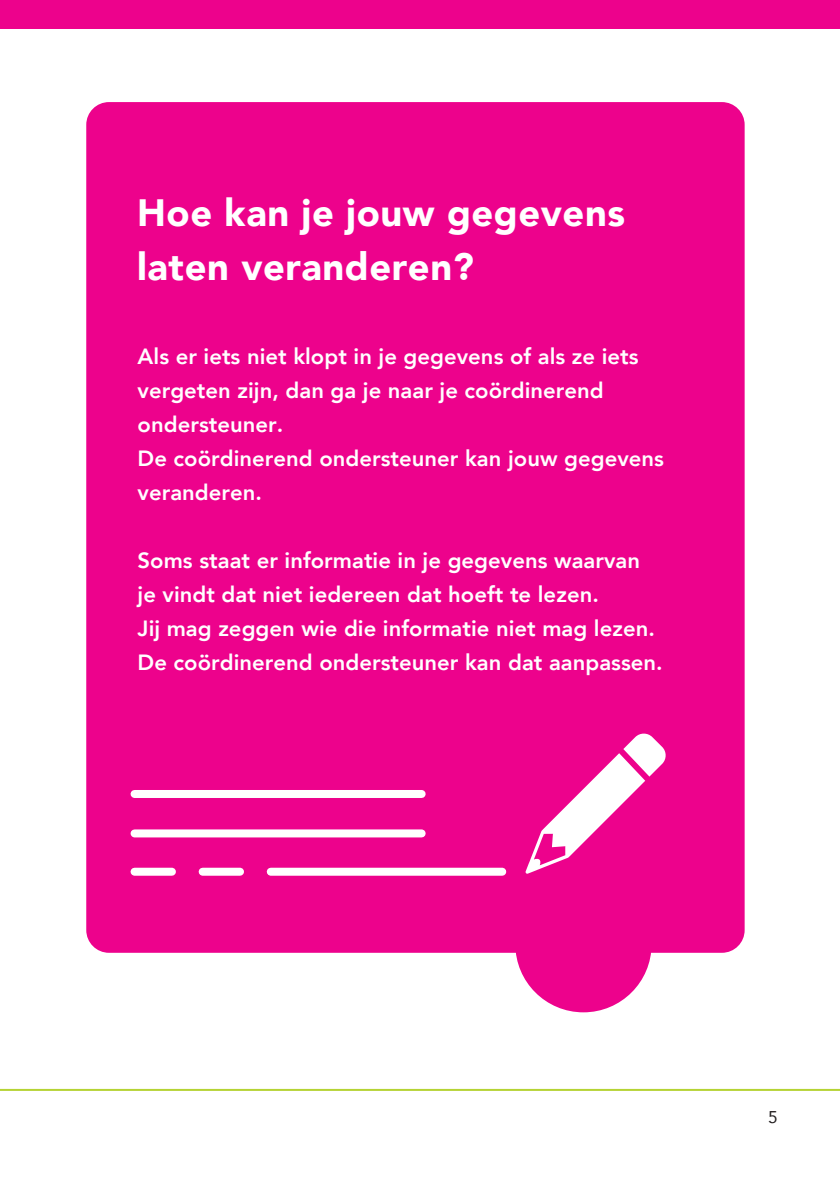
<style>
.page{position:relative;width:840px;height:1191px;background:#fff}
.page>*{position:absolute;margin:0;border:0;box-sizing:border-box;transform-origin:0 0}
.Normaal{font:900 38px "Avenir";letter-spacing:.015em;color:#fff}
.Normaal-2{font:800 22px "Avenir";color:#fff}
.Normaal-3{font:17px "Avenir";color:#231f20}
</style>
<div class="page">
<div style="left:0;top:0;width:839px;height:28px;background:#ed028c"></div>
<hr style="left:0;top:1089px;width:839px;height:2px;background:#b5d334">
<div style="left:86px;top:102px;width:658px;height:850px;background:#ed028c;border-radius:23px"></div>
<div style="left:515px;top:876px;width:136px;height:136px;background:#ed028c;border-radius:50%"></div>
<svg style="left:525px;top:733px;width:141px;height:141px"></svg>
<div style="left:134px;top:867px;width:38px;height:8px;background:#fff"></div>
<div style="left:202px;top:867px;width:38px;height:8px;background:#fff"></div>
<div style="left:270px;top:867px;width:232px;height:8px;background:#fff"></div>
<div style="left:134px;top:829px;width:287px;height:8px;background:#fff"></div>
<div style="left:134px;top:790px;width:287px;height:8px;background:#fff"></div>
<p class="Normaal" style="left:137px;top:180px;width:489px">Hoe kan je jouw gegevens</p>
<p class="Normaal" style="left:137px;top:234px;width:338px">laten veranderen?</p>
<p class="Normaal-2" style="left:137px;top:339px;width:502px">Als er iets niet klopt in je gegevens of als ze iets</p>
<p class="Normaal-2" style="left:137px;top:373px;width:467px">vergeten zijn, dan ga je naar je coördinerend</p>
<p class="Normaal-2" style="left:137px;top:407px;width:147px">ondersteuner.</p>
<p class="Normaal-2" style="left:137px;top:441px;width:527px">De coördinerend ondersteuner kan jouw gegevens</p>
<p class="Normaal-2" style="left:137px;top:475px;width:126px">veranderen.</p>
<p class="Normaal-2" style="left:137px;top:543px;width:503px">Soms staat er informatie in je gegevens waarvan</p>
<p class="Normaal-2" style="left:137px;top:577px;width:462px">je vindt dat niet iedereen dat hoeft te lezen.</p>
<p class="Normaal-2" style="left:137px;top:611px;width:518px">Jij mag zeggen wie die informatie niet mag lezen.</p>
<p class="Normaal-2" style="left:137px;top:645px;width:526px">De coördinerend ondersteuner kan dat aanpassen.</p>
<p class="Normaal-3" style="left:767px;top:1103px;width:11px">5</p>
</div>
